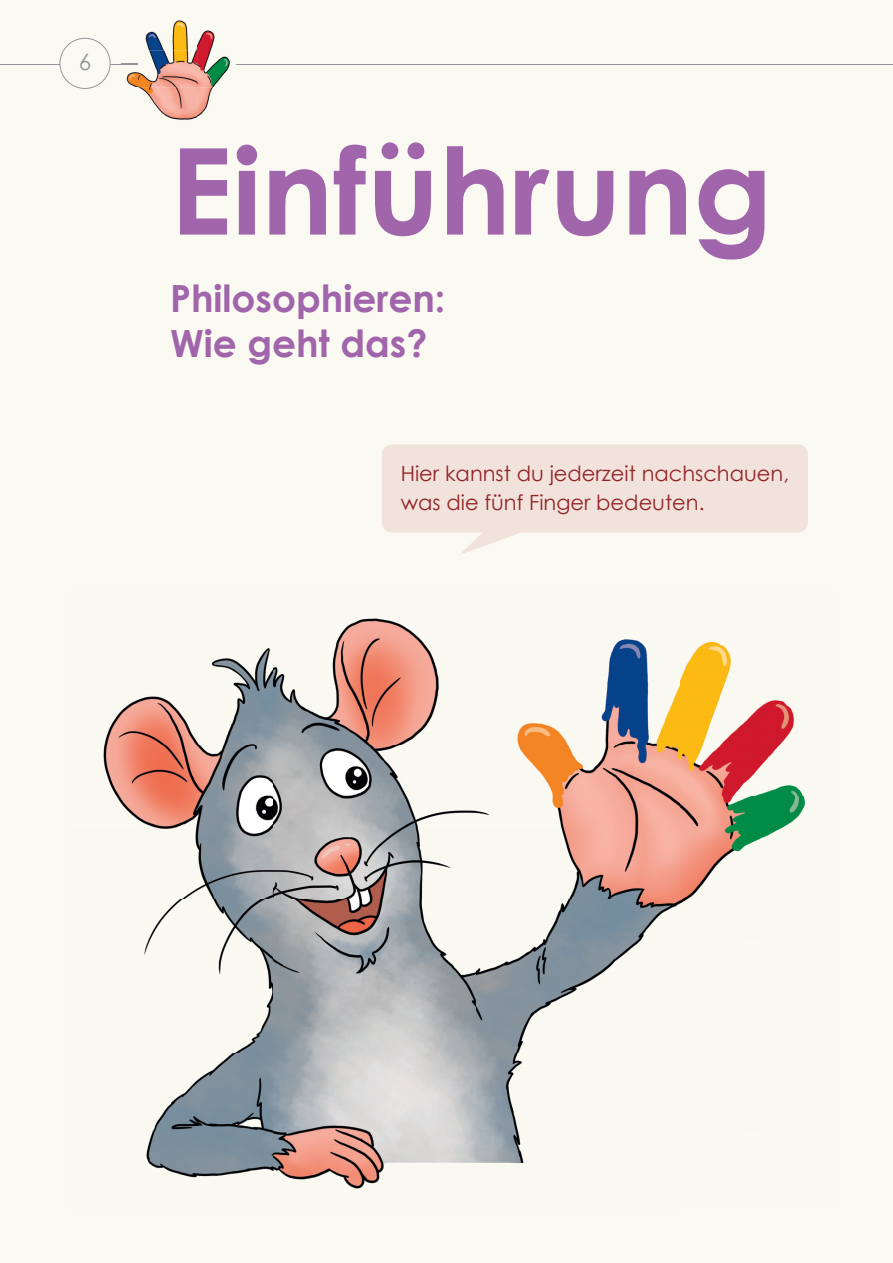
<style>
.page{position:relative;width:893px;height:1263px;background:#fbfaf2}
.page>*{position:absolute;margin:0;border:0;box-sizing:border-box;transform-origin:0 0}
.t1{font:700 120px "Century Gothic";color:#a065aa}
.t2{font:700 37.5px/45px "Century Gothic";color:#a065aa}
.t3{font:22.5px "Century Gothic";color:#939598}
.t4{font:21px/29.7px "Century Gothic";color:#932326}
</style>
<div class="page">
<hr style="left:0;top:64px;width:138px;height:1px;background:#939598">
<hr style="left:236px;top:64px;width:657px;height:1px;background:#939598">
<div style="left:60px;top:38px;width:50px;height:50px;background:#fbfaf2;border-radius:50%"></div>
<div style="left:60px;top:38px;width:51px;height:51px;border:1px solid #939598;border-radius:50%"></div>
<img style="left:145px;top:20px;width:52px;height:30px">
<img style="left:197px;top:30px;width:33px;height:87px">
<img style="left:121px;top:50px;width:76px;height:70px">
<svg style="left:121px;top:64px;width:17px;height:1px"></svg>
<svg style="left:382px;top:444px;width:426px;height:111px;fill:#f2e2dc"></svg>
<img style="left:103px;top:618px;width:702px;height:571px">
<p class="t3" style="left:79px;top:48px;width:14px">6</p>
<h1 class="t1" style="left:170px;top:116px;width:604px">Einführung</h1>
<h2 class="t2" style="left:170px;top:275px;width:277px">Philosophieren:<br>Wie geht das?</h2>
<p class="t4" style="left:401px;top:458px;width:390px">Hier kannst du jederzeit nachschauen, was die fünf Finger bedeuten.</p>
</div>
